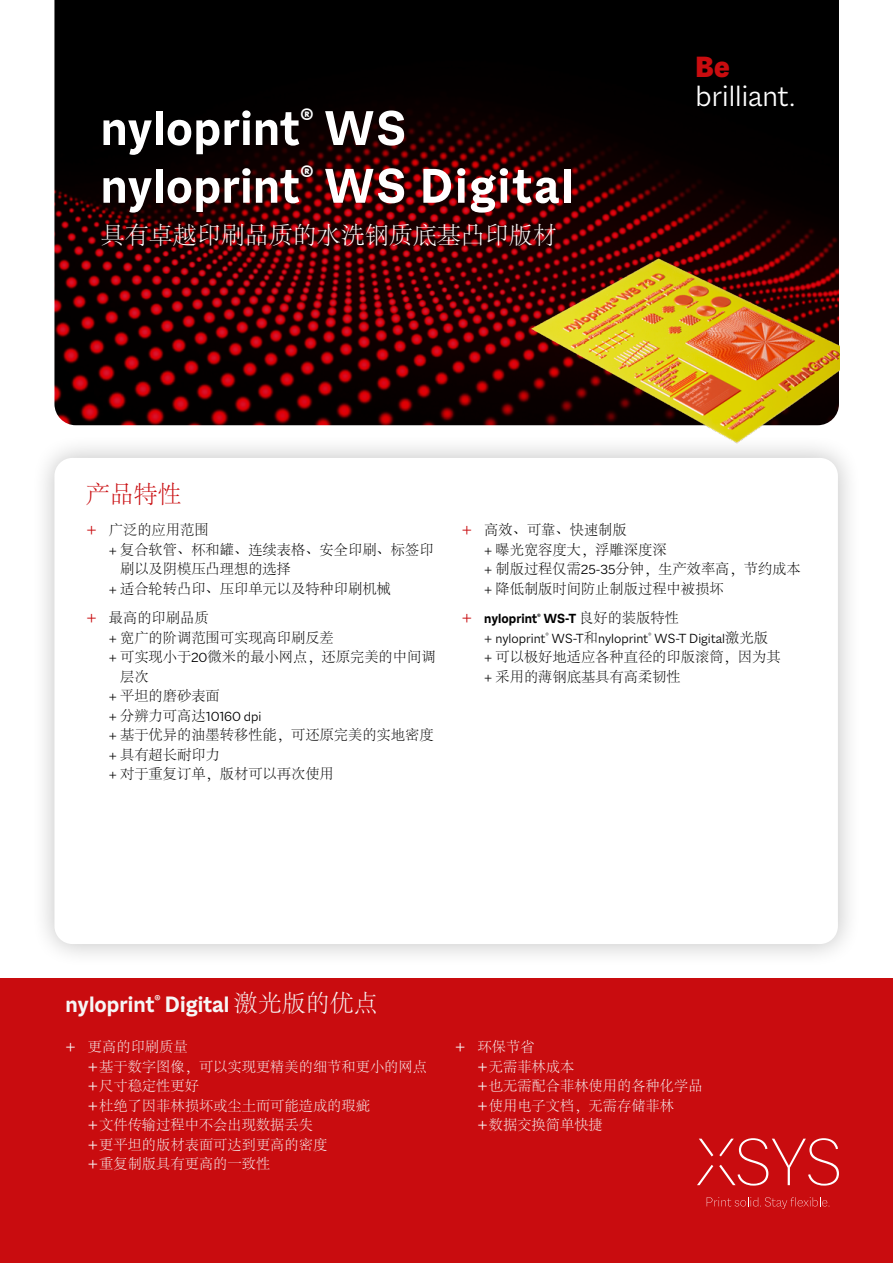
<style>
.page{position:relative;width:893px;height:1263px;background:#fff}
.page>*{position:absolute;margin:0;border:0;box-sizing:border-box;transform-origin:0 0}
.t1{font:700 52.5px/57.8px "Macklin Sans";letter-spacing:.01em;color:#fff}
.t2{font:300 31.5px "Macklin Sans";color:#fff}
.t3{font:900 31.5px "Macklin Sans";color:#c90c0f}
.t4{font:700 24px "Macklin Sans";color:#f6f6f6}
.t5{font:300 24px "Adobe Song Std";color:#fff}
.t6{font:300 24px "Adobe Song Std";color:#c90c0f}
.t7{font:300 14.25px/19.5px "Adobe Song Std";color:#000}
.t8{font:300 14.25px/19.5px "Adobe Song Std";color:#f6f6f6}
.t9{font:300 14.25px/19.5px "Macklin Sans";color:#000}
.s1{font-family:"Macklin Sans";font-size:18px;color:#c90c0f}
.s2{font-family:"Macklin Sans"}
.s3{font-family:"Adobe Song Std"}
.s4{font-size:18px;color:#c90c0f}
.s5{font-weight:700}
.s6{font-family:"Adobe Song Std";font-weight:300}
.s7{font-family:"Macklin Sans";font-size:18px}
</style>
<div class="page">
<div style="left:0;top:979px;width:893px;height:284px;background:#c90c0f"></div>
<svg style="left:707px;top:1197px;width:123px;height:12px"></svg>
<svg style="left:699px;top:1139px;width:14px;height:17px"></svg>
<svg style="left:697px;top:1165px;width:16px;height:20px"></svg>
<svg style="left:719px;top:1138px;width:120px;height:47px"></svg>
<img style="left:54px;top:0;width:785px;height:425px">
<div style="left:31px;top:434px;width:831px;height:534px;background:#000;opacity:.25"></div>
<div style="left:54px;top:458px;width:784px;height:486px;background:#fff;border-radius:18px"></div>
<img style="left:521px;top:243px;width:319px;height:205px">
<h1 class="t1" style="left:101px;top:99px;width:475px">nyloprint<sup>®</sup> WS nyloprint<sup>®</sup> WS Digital</h1>
<h3 class="t5" style="left:101px;top:223px;width:457px">具有卓越印刷品质的水洗钢质底基凸印版材</h3>
<h3 class="t6" style="left:86px;top:481px;width:97px">产品特性</h3>
<h2 class="t3" style="left:696px;top:49px;width:35px">Be</h2>
<h2 class="t2" style="left:696px;top:78px;width:101px">brilliant.</h2>
<p class="t7" style="left:86px;top:521px;width:124px"><span class="s1">+</span> 广泛的应用范围</p>
<p class="t7" style="left:109px;top:540px;width:326px"><span class="s2">+</span> 复合软管、杯和罐、连续表格、安全印刷、标签印</p>
<p class="t7" style="left:120px;top:560px;width:173px">刷以及阴模压凸理想的选择</p>
<p class="t7" style="left:109px;top:579px;width:284px"><span class="s2">+</span> 适合轮转凸印、压印单元以及特种印刷机械</p>
<p class="t7" style="left:86px;top:609px;width:124px"><span class="s1">+</span> 最高的印刷品质</p>
<p class="t7" style="left:109px;top:628px;width:227px"><span class="s2">+</span> 宽广的阶调范围可实现高印刷反差</p>
<p class="t7" style="left:109px;top:648px;width:328px"><span class="s2">+</span> 可实现小于<span class="s2">20</span>微米的最小网点，还原完美的中间调</p>
<p class="t7" style="left:120px;top:667px;width:30px">层次</p>
<p class="t7" style="left:109px;top:687px;width:113px"><span class="s2">+</span> 平坦的磨砂表面</p>
<p class="t9" style="left:109px;top:706px;width:154px">+ <span class="s3">分辨力可高达</span>10160 dpi</p>
<p class="t7" style="left:109px;top:726px;width:326px"><span class="s2">+</span> 基于优异的油墨转移性能，可还原完美的实地密度<span class="s2">+</span> 具有超长耐印力<br><span class="s2">+</span> 对于重复订单，版材可以再次使用</p>
<p class="t7" style="left:484px;top:521px;width:318px;text-indent:-23px"><span class="s1">+</span> 高效、可靠、快速制版<br><span class="s2">+</span> 曝光宽容度大，浮雕深度深<br><span class="s2">+</span> 制版过程仅需<span class="s2">25-35</span>分钟，生产效率高，节约成本<span class="s2">+</span> 降低制版时间防止制版过程中被损坏</p>
<p class="t9" style="left:484px;top:609px;width:285px;text-indent:-23px"><span class="s4">+</span> <span class="s5">nyloprint</span><sup>®</sup> <span class="s5">WS-T</span> <span class="s3">良好的装版特性<br></span>+ nyloprint<sup>®</sup> WS-T<span class="s3">和</span>nyloprint<sup>®</sup> WS-T Digital<span class="s3">激光版</span></p>
<p class="t7" style="left:484px;top:648px;width:298px"><span class="s2">+</span> 可以极好地适应各种直径的印版滚筒，因为其<span class="s2">+</span> 采用的薄钢底基具有高柔韧性</p>
<h3 class="t4" style="left:65px;top:990px;width:314px">nyloprint<sup>®</sup> Digital <span class="s6">激光版的优点</span></h3>
<p class="t8" style="left:88px;top:1038px;width:341px;text-indent:-23px"><span class="s7">+</span> 更高的印刷质量<br><span class="s7">+</span>基于数字图像，可以实现更精美的细节和更小的网点<span class="s7">+</span>尺寸稳定性更好<br><span class="s7">+</span>杜绝了因菲林损坏或尘土而可能造成的瑕疵<br><span class="s7">+</span>文件传输过程中不会出现数据丢失<br><span class="s7">+</span>更平坦的版材表面可达到更高的密度<br><span class="s7">+</span>重复制版具有更高的一致性</p>
<p class="t8" style="left:478px;top:1038px;width:227px;text-indent:-23px"><span class="s7">+</span> 环保节省<br><span class="s7">+</span>无需菲林成本<br><span class="s7">+</span>也无需配合菲林使用的各种化学品<span class="s7">+</span>使用电子文档，无需存储菲林<br><span class="s7">+</span>数据交换简单快捷</p>
</div>
